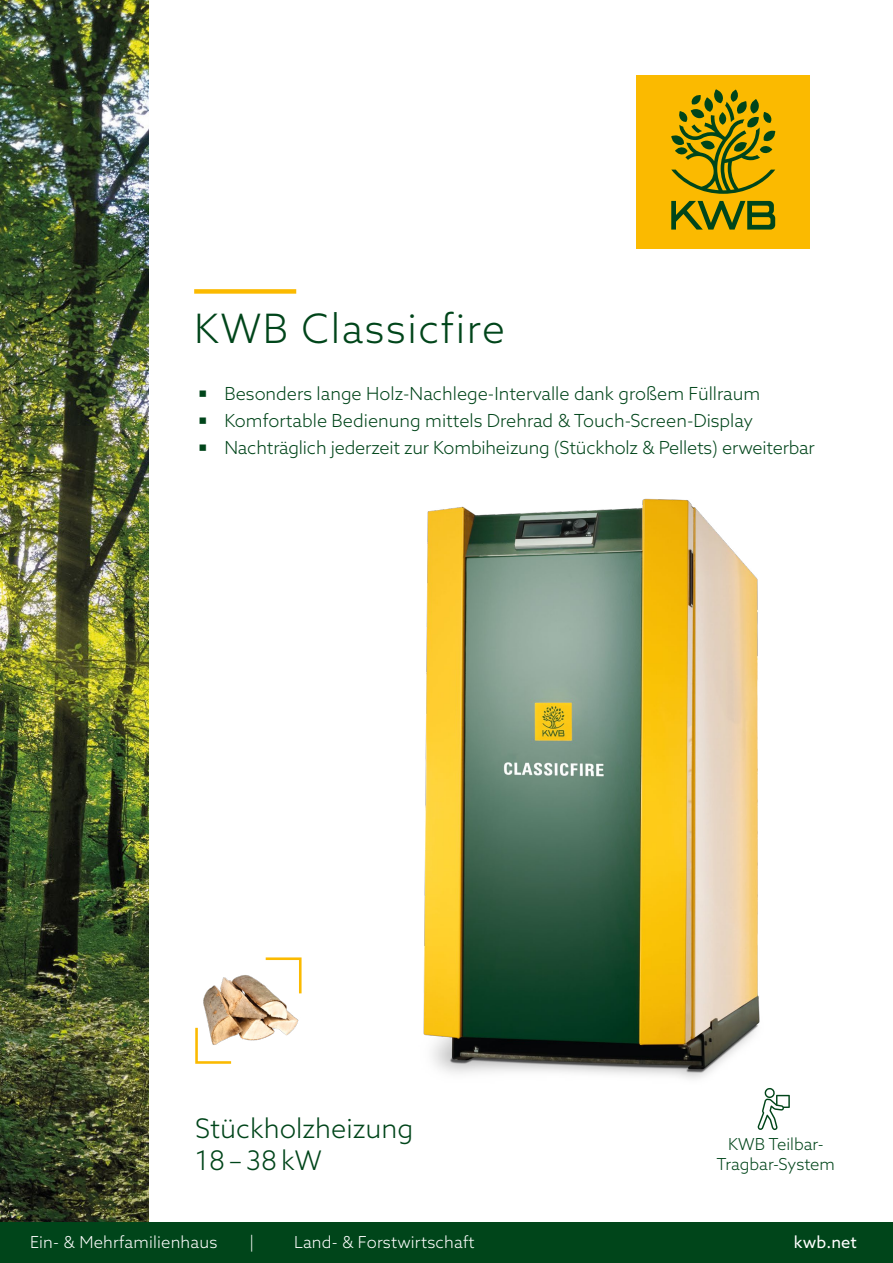
<style>
.page{position:relative;width:893px;height:1263px;background:#fff}
.page>*{position:absolute;margin:0;border:0;box-sizing:border-box;transform-origin:0 0}
.t1{font:300 40.5px "Azo Sans";letter-spacing:.04em;color:#00451a}
.t2{font:300 27px/32.4px "Azo Sans";color:#00451a}
.t3{font:300 18px/27px "Azo Sans";color:#00451a}
.t4{font:300 16.5px "Azo Sans";letter-spacing:.01em;color:#fff}
.t5{font:300 16.5px/19.8px "Azo Sans";color:#00451a;text-align:center}
.t6{font:16.5px "Azo Sans";letter-spacing:.01em;color:#fff}
</style>
<div class="page">
<svg style="left:757px;top:1116px;width:21px;height:14px"></svg>
<img style="left:423px;top:498px;width:367px;height:618px">
<div style="left:194px;top:289px;width:102px;height:5px;background:#fbba00"></div>
<img style="left:0;top:0;width:149px;height:1222px">
<div style="left:0;top:1222px;width:893px;height:41px;background:#00451a"></div>
<svg style="left:195px;top:1027px;width:37px;height:37px"></svg>
<svg style="left:265px;top:957px;width:37px;height:37px"></svg>
<img style="left:198px;top:973px;width:102px;height:72px">
<div style="left:636px;top:75px;width:174px;height:174px;background:#fbba00"></div>
<svg style="left:671px;top:89px;width:105px;height:105px"></svg>
<svg style="left:671px;top:201px;width:104px;height:29px"></svg>
<h1 class="t1" style="left:194px;top:303px;width:312px">KWB Classicfire</h1>
<p class="t3" style="left:224px;top:380px;width:592px">Besonders lange Holz-Nachlege-Intervalle dank großem Füllraum<br>Komfortable Bedienung mittels Drehrad &amp; Touch-Screen-Display<br>Nachträglich jederzeit zur Kombiheizung (Stückholz &amp; Pellets) erweiterbar</p>
<h2 class="t2" style="left:195px;top:1111px;width:220px">Stückholzheizung<br>18–38kW</h2>
<p class="t5" style="left:717px;top:1134px;width:120px">KWB Teilbar-<br>Tragbar-System</p>
<p class="t4" style="left:30px;top:1232px;width:189px">Ein- &amp; Mehrfamilienhaus</p>
<p class="t4" style="left:249px;top:1232px;width:7px">|</p>
<p class="t4" style="left:294px;top:1232px;width:182px">Land- &amp; Forstwirtschaft</p>
<p class="t6" style="left:794px;top:1232px;width:65px">kwb.net</p>
</div>
